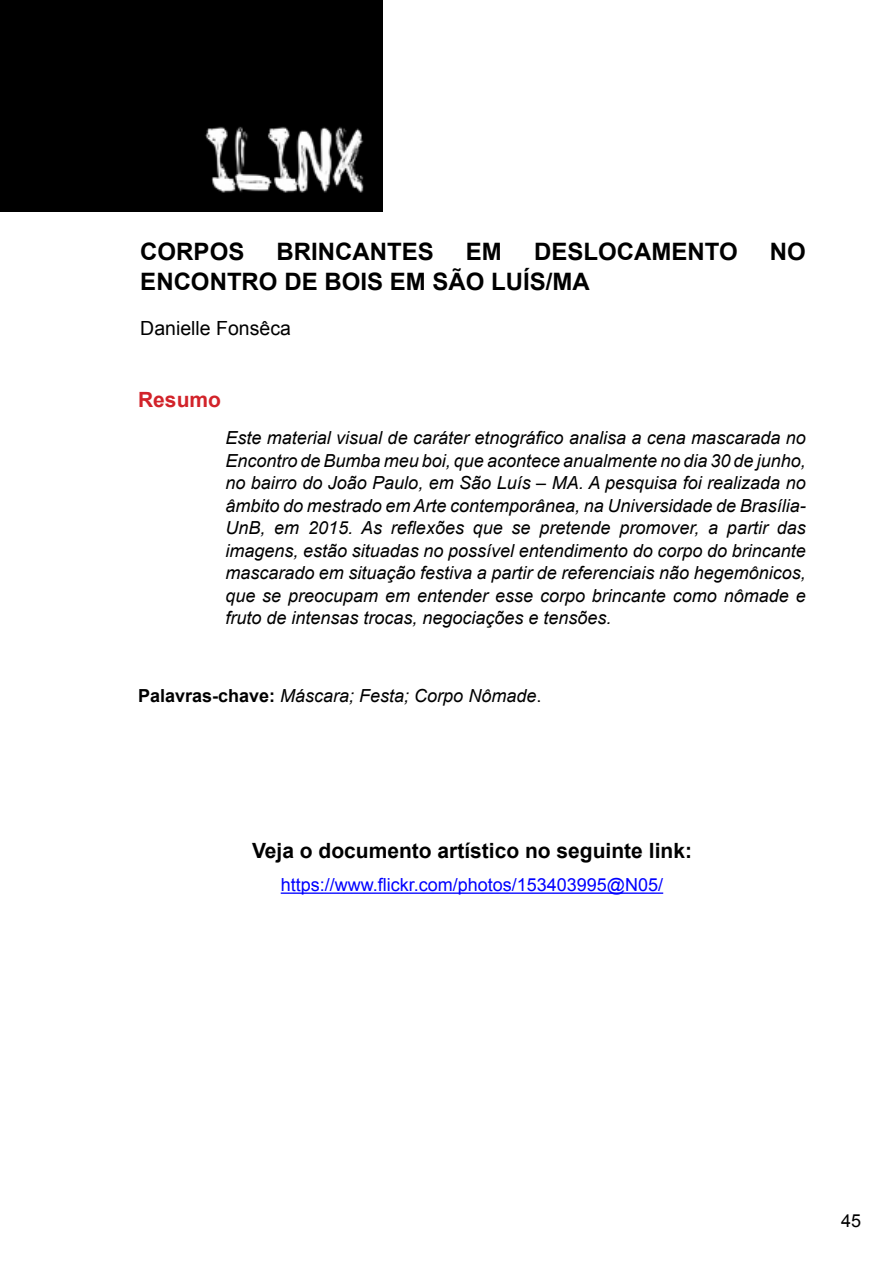
<style>
.page{position:relative;width:893px;height:1263px;background:#fff}
.page>*{position:absolute;margin:0;border:0;box-sizing:border-box;transform-origin:0 0}
.t1{font:700 24px "Arial";color:#000}
.t2{font:700 21px "Arial";color:#000}
.t3{font:700 21px "Arial";color:#d2232a}
.t4{font:19.5px "Arial";color:#000}
.t5{font:italic 18px/22.5px "Arial";color:#000;text-align:justify}
.t6{font:18px "Arial";color:#00f}
.t7{font:18px "Arial";color:#000}
.s1{font-weight:700;font-style:normal}
.s2{font-style:normal}
</style>
<div class="page">
<hr style="left:281px;top:892px;width:382px;height:2px;background:#00f">
<div style="left:0;top:0;width:383px;height:211px;background:#000"></div>
<img style="left:205px;top:126px;width:159px;height:67px">
<h1 class="t1" style="left:140px;top:236px;width:106px">CORPOS</h1>
<h1 class="t1" style="left:276px;top:236px;width:159px">BRINCANTES</h1>
<h1 class="t1" style="left:466px;top:236px;width:37px">EM</h1>
<h1 class="t1" style="left:534px;top:236px;width:205px">DESLOCAMENTO</h1>
<h1 class="t1" style="left:770px;top:236px;width:37px">NO</h1>
<h1 class="t1" style="left:140px;top:266px;width:451px">ENCONTRO DE BOIS EM SÃO LUÍS/MA</h1>
<p class="t4" style="left:140px;top:316px;width:152px">Danielle Fonsêca</p>
<p class="t3" style="left:138px;top:385px;width:84px">Resumo</p>
<p class="t5" style="left:225px;top:427px;width:582px">Este material visual de caráter etnográfico analisa a cena mascarada no Encontro de Bumba meu boi, que acontece anualmente no dia 30 de junho, no bairro do João Paulo, em São Luís – MA. A pesquisa foi realizada no âmbito do mestrado em Arte contemporânea, na Universidade de Brasília-UnB, em 2015. As reflexões que se pretende promover, a partir das imagens, estão situadas no possível entendimento do corpo do brincante mascarado em situação festiva a partir de referenciais não hegemônicos, que se preocupam em entender esse corpo brincante como nômade e fruto de intensas trocas, negociações e tensões.</p>
<p class="t5" style="left:138px;top:685px;width:405px"><span class="s1">Palavras-chave:</span> Máscara; Festa; Corpo Nômade<span class="s2">.</span></p>
<p class="t2" style="left:252px;top:837px;width:441px">Veja o documento artístico no seguinte link:</p>
<p class="t6" style="left:281px;top:873px;width:384px">https://www.flickr.com/photos/153403995@N05/</p>
<p class="t7" style="left:841px;top:1209px;width:22px">45</p>
</div>
